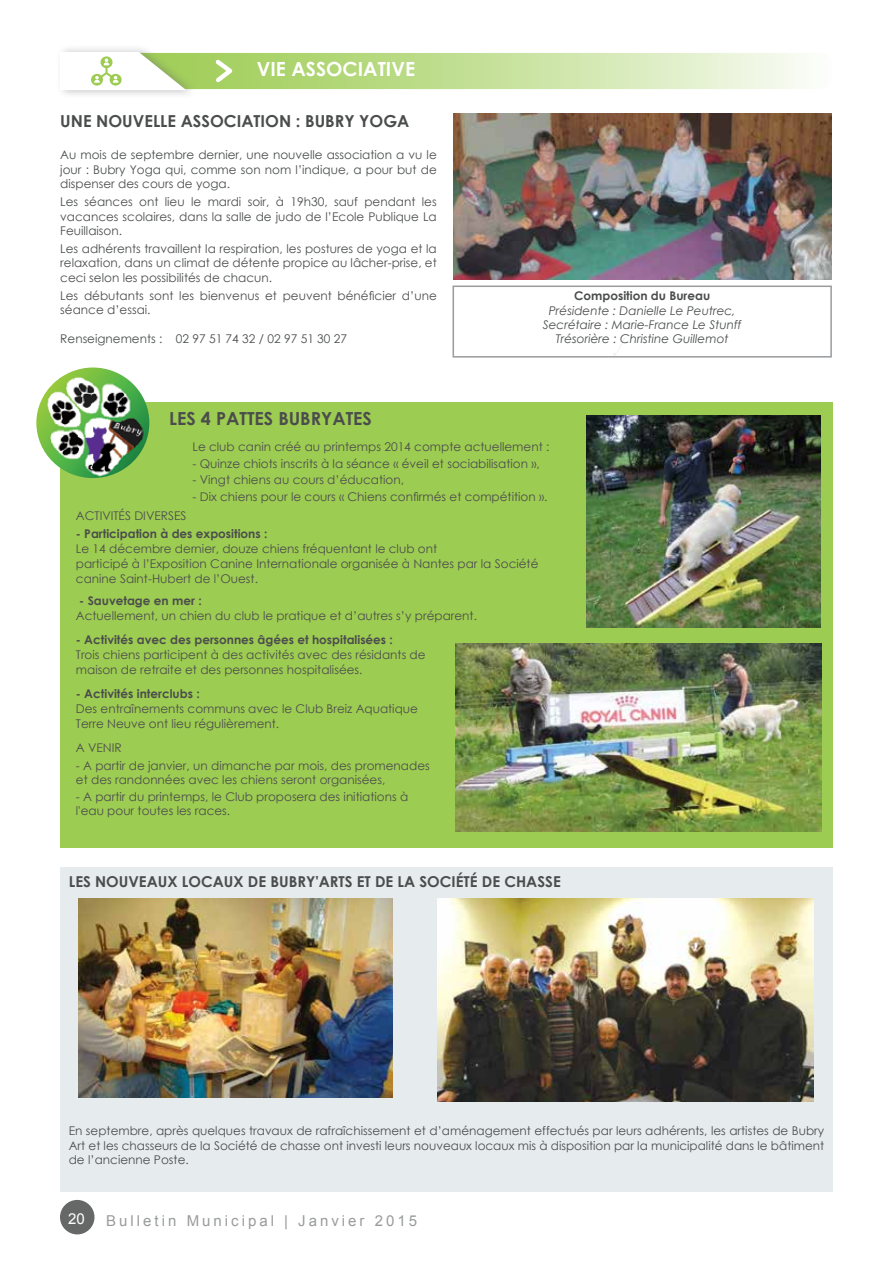
<style>
.page{position:relative;width:893px;height:1263px;background:#fff}
.page>*{position:absolute;margin:0;border:0;box-sizing:border-box;transform-origin:0 0}
.t1{font:700 19.5px "Century Gothic";color:#fff}
.t2{font:700 18px "Century Gothic";color:#4b4d4d}
.t3{font:700 16.5px "Century Gothic";color:#4b4d4d}
.t4{font:700 15px "Century Gothic";color:#4b4d4d}
.t5{font:15px "Arial";letter-spacing:.2em;color:#999b9c}
.t6{font:15px "Arial";color:#fff}
.t7{font:12px/14.4px "Century Gothic";color:#4b4d4d}
.t8{font:700 12px "Century Gothic";color:#4b4d4d}
.t9{font:italic 12px/14.4px "Century Gothic";color:#4b4d4d;text-align:center}
</style>
<div class="page">
<div style="left:60px;top:1200px;width:34px;height:34px;background:#666767;border-radius:50%"></div>
<div style="left:60px;top:867px;width:773px;height:325px;background:#e6ebee"></div>
<div style="left:60px;top:402px;width:773px;height:446px;background:#9dcc52"></div>
<svg style="left:60px;top:53px;width:773px;height:36px"></svg>
<svg style="left:215px;top:59px;width:17px;height:24px"></svg>
<div style="left:56px;top:44px;width:141px;height:54px;background:#666767;opacity:.42"></div>
<svg style="left:60px;top:52px;width:126px;height:38px"></svg>
<img style="left:453px;top:113px;width:379px;height:167px">
<img style="left:455px;top:644px;width:367px;height:187px">
<img style="left:587px;top:415px;width:233px;height:213px">
<img style="left:36px;top:367px;width:113px;height:111px">
<img style="left:79px;top:898px;width:314px;height:199px">
<img style="left:437px;top:898px;width:376px;height:204px">
<div style="left:453px;top:286px;width:379px;height:72px;border:2px solid #999b9c"></div>
<h1 class="t1" style="left:257px;top:54px;width:160px">VIE ASSOCIATIVE</h1>
<h3 class="t3" style="left:60px;top:108px;width:351px">UNE NOUVELLE ASSOCIATION : BUBRY YOGA</h3>
<p class="t7" style="left:60px;top:148px;width:378px;text-align:justify">Au mois de septembre dernier, une nouvelle association a vu le jour : Bubry Yoga qui, comme son nom l’indique, a pour but de dispenser des cours de yoga.</p>
<p class="t7" style="left:60px;top:194px;width:378px;text-align:justify">Les séances ont lieu le mardi soir, à 19h30, sauf pendant les vacances scolaires, dans la salle de judo de l’Ecole Publique La Feuillaison.</p>
<p class="t7" style="left:60px;top:241px;width:378px;text-align:justify">Les adhérents travaillent la respiration, les postures de yoga et la relaxation, dans un climat de détente propice au lâcher-prise, et ceci selon les possibilités de chacun.</p>
<p class="t7" style="left:60px;top:288px;width:378px">Les débutants sont les bienvenus et peuvent bénéficier d’une séance d’essai.</p>
<p class="t7" style="left:60px;top:331px;width:288px">Renseignements : 02 97 51 74 32 / 02 97 51 30 27</p>
<h2 class="t2" style="left:169px;top:404px;width:204px">LES 4 PATTES BUBRYATES</h2>
<p class="t8" style="left:574px;top:287px;width:138px">Composition du Bureau</p>
<p class="t9" style="left:543px;top:303px;width:200px">Présidente : Danielle Le Peutrec,<br>Secrétaire : Marie-France Le Stunff<br>Trésorière : Christine Guillemot</p>
<p class="t7" style="left:192px;top:439px;width:358px">Le club canin créé au printemps 2014 compte actuellement :</p>
<p class="t7" style="left:192px;top:456px;width:349px">- Quinze chiots inscrits à la séance « éveil et sociabilisation »,</p>
<p class="t7" style="left:192px;top:472px;width:213px">- Vingt chiens au cours d’éducation,</p>
<p class="t7" style="left:192px;top:489px;width:356px">- Dix chiens pour le cours « Chiens confirmés et compétition ».</p>
<p class="t7" style="left:76px;top:508px;width:112px">ACTIVITÉS DIVERSES</p>
<p class="t8" style="left:76px;top:524px;width:193px">- Participation à des expositions :</p>
<p class="t7" style="left:76px;top:540px;width:464px;line-height:15px">Le 14 décembre dernier, douze chiens fréquentant le club ont<br>participé à l’Exposition Canine Internationale organisée à Nantes par la Société canine Saint-Hubert de l’Ouest.</p>
<p class="t8" style="left:79px;top:592px;width:124px">- Sauvetage en mer :</p>
<p class="t7" style="left:76px;top:608px;width:403px">Actuellement, un chien du club le pratique et d’autres s’y préparent.</p>
<p class="t8" style="left:76px;top:631px;width:319px">- Activités avec des personnes âgées et hospitalisées :</p>
<p class="t7" style="left:76px;top:647px;width:351px;line-height:15px">Trois chiens participent à des activités avec des résidants de maison de retraite et des personnes hospitalisées.</p>
<p class="t8" style="left:76px;top:685px;width:125px">- Activités interclubs :</p>
<p class="t7" style="left:76px;top:701px;width:344px;line-height:15px">Des entraînements communs avec le Club Breiz Aquatique<br>Terre Neuve ont lieu régulièrement.</p>
<p class="t7" style="left:76px;top:740px;width:47px">A VENIR</p>
<p class="t7" style="left:76px;top:758px;width:355px">- A partir de janvier, un dimanche par mois, des promenades et des randonnées avec les chiens seront organisées,</p>
<p class="t7" style="left:76px;top:789px;width:334px">- A partir du printemps, le Club proposera des initiations à l'eau pour toutes les races.</p>
<p class="t4" style="left:69px;top:870px;width:494px">LES NOUVEAUX LOCAUX DE BUBRY'ARTS ET DE LA SOCIÉTÉ DE CHASSE</p>
<p class="t7" style="left:69px;top:1123px;width:757px;text-align:justify">En septembre, après quelques travaux de rafraîchissement et d’aménagement effectués par leurs adhérents, les artistes de Bubry Art et les chasseurs de la Société de chasse ont investi leurs nouveaux locaux mis à disposition par la municipalité dans le bâtiment de l’ancienne Poste.</p>
<p class="t6" style="left:68px;top:1209px;width:18px">20</p>
<p class="t5" style="left:106px;top:1211px;width:312px">Bulletin Municipal | Janvier 2015</p>
</div>
